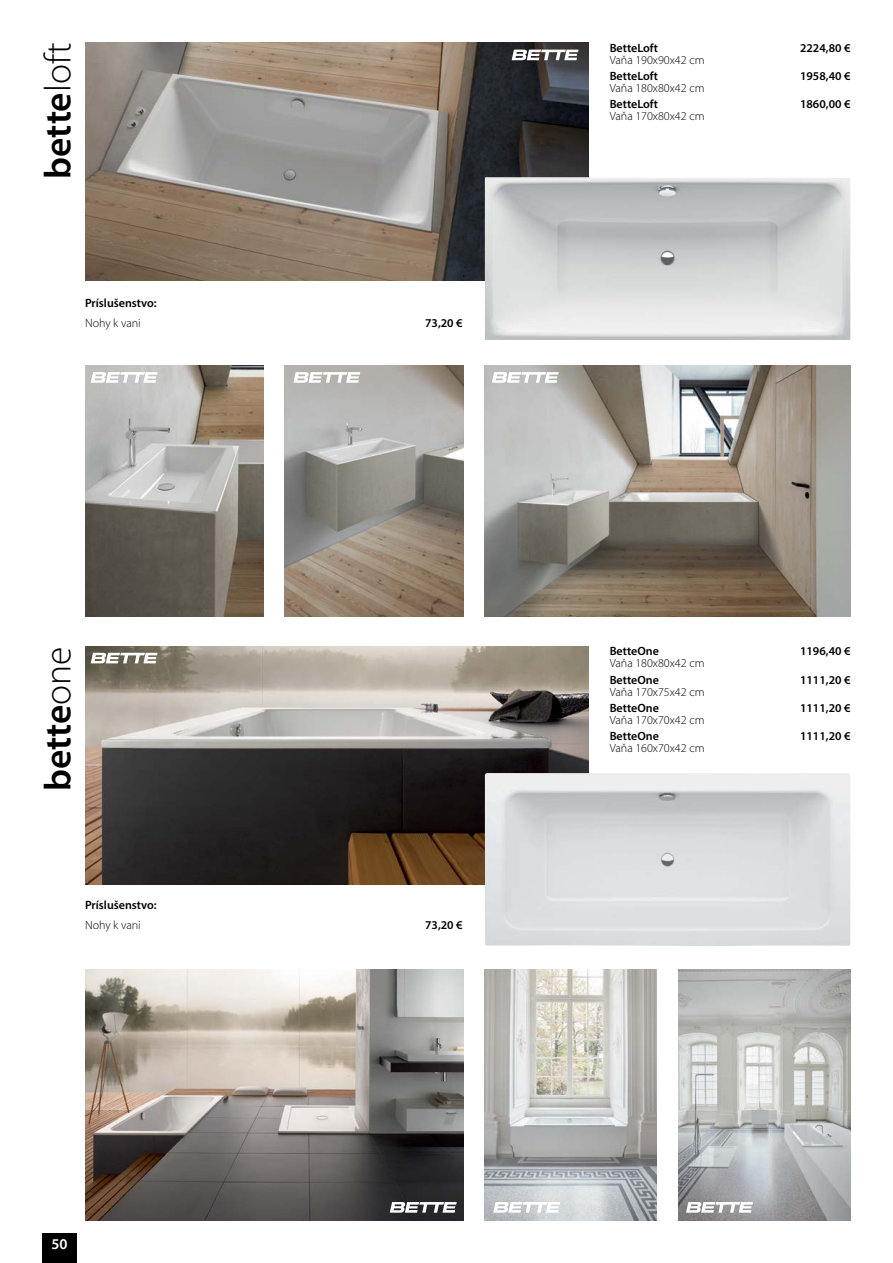
<style>
.page{position:relative;width:893px;height:1263px;background:#fff}
.page>*{position:absolute;margin:0;border:0;box-sizing:border-box;transform-origin:0 0}
.t1{font:600 37.5px "Myriad Pro";color:#000}
.t2{font:600 15px "Myriad Pro";color:#fff}
.t3{font:600 12px "Myriad Pro";color:#000}
.t4{font:300 12px "Myriad Pro";color:#000}
.s1{font-weight:300}
</style>
<div class="page">
<div style="left:43px;top:1233px;width:34px;height:30px;background:#000"></div>
<img style="left:85px;top:43px;width:503px;height:238px">
<img style="left:485px;top:177px;width:365px;height:163px">
<svg style="left:512px;top:50px;width:67px;height:10px"></svg>
<img style="left:85px;top:366px;width:179px;height:251px">
<svg style="left:91px;top:372px;width:67px;height:11px"></svg>
<img style="left:285px;top:366px;width:178px;height:251px">
<svg style="left:293px;top:372px;width:67px;height:11px"></svg>
<img style="left:485px;top:366px;width:365px;height:251px">
<svg style="left:492px;top:372px;width:67px;height:11px"></svg>
<img style="left:85px;top:969px;width:378px;height:251px">
<svg style="left:390px;top:1202px;width:67px;height:11px"></svg>
<img style="left:485px;top:969px;width:172px;height:251px">
<svg style="left:493px;top:1202px;width:67px;height:11px"></svg>
<img style="left:678px;top:969px;width:172px;height:251px">
<svg style="left:686px;top:1202px;width:67px;height:11px"></svg>
<img style="left:85px;top:646px;width:503px;height:238px">
<svg style="left:91px;top:653px;width:67px;height:10px"></svg>
<img style="left:485px;top:773px;width:365px;height:173px">
<h1 class="t1" style="left:34px;top:179px;width:138px;rotate:-90deg">bette<span class="s1">loft</span></h1>
<p class="t3" style="left:85px;top:295px;width:73px">Príslušenstvo:</p>
<p class="t4" style="left:85px;top:316px;width:57px">Nohy k vani</p>
<p class="t3" style="left:425px;top:316px;width:39px">73,20 €</p>
<h1 class="t1" style="left:34px;top:791px;width:146px;rotate:-90deg">bette<span class="s1">one</span></h1>
<p class="t3" style="left:85px;top:897px;width:73px">Príslušenstvo:</p>
<p class="t4" style="left:85px;top:918px;width:57px">Nohy k vani</p>
<p class="t3" style="left:425px;top:918px;width:39px">73,20 €</p>
<p class="t2" style="left:51px;top:1234px;width:18px">50</p>
<p class="t3" style="left:610px;top:40px;width:50px">BetteLoft</p>
<p class="t3" style="left:800px;top:40px;width:52px">2224,80 €</p>
<p class="t4" style="left:610px;top:52px;width:96px">Vaňa 190x90x42 cm</p>
<p class="t3" style="left:610px;top:68px;width:50px">BetteLoft</p>
<p class="t3" style="left:800px;top:68px;width:52px">1958,40 €</p>
<p class="t4" style="left:610px;top:81px;width:96px">Vaňa 180x80x42 cm</p>
<p class="t3" style="left:610px;top:96px;width:50px">BetteLoft</p>
<p class="t3" style="left:800px;top:96px;width:52px">1860,00 €</p>
<p class="t4" style="left:610px;top:109px;width:96px">Vaňa 170x80x42 cm</p>
<p class="t3" style="left:610px;top:644px;width:51px">BetteOne</p>
<p class="t3" style="left:800px;top:644px;width:52px">1196,40 €</p>
<p class="t4" style="left:610px;top:656px;width:96px">Vaňa 180x80x42 cm</p>
<p class="t3" style="left:610px;top:672px;width:51px">BetteOne</p>
<p class="t3" style="left:800px;top:672px;width:52px">1111,20 €</p>
<p class="t4" style="left:610px;top:684px;width:96px">Vaňa 170x75x42 cm</p>
<p class="t3" style="left:610px;top:700px;width:51px">BetteOne</p>
<p class="t3" style="left:800px;top:700px;width:52px">1111,20 €</p>
<p class="t4" style="left:610px;top:713px;width:96px">Vaňa 170x70x42 cm</p>
<p class="t3" style="left:610px;top:728px;width:51px">BetteOne</p>
<p class="t3" style="left:800px;top:728px;width:52px">1111,20 €</p>
<p class="t4" style="left:610px;top:741px;width:96px">Vaňa 160x70x42 cm</p>
</div>
